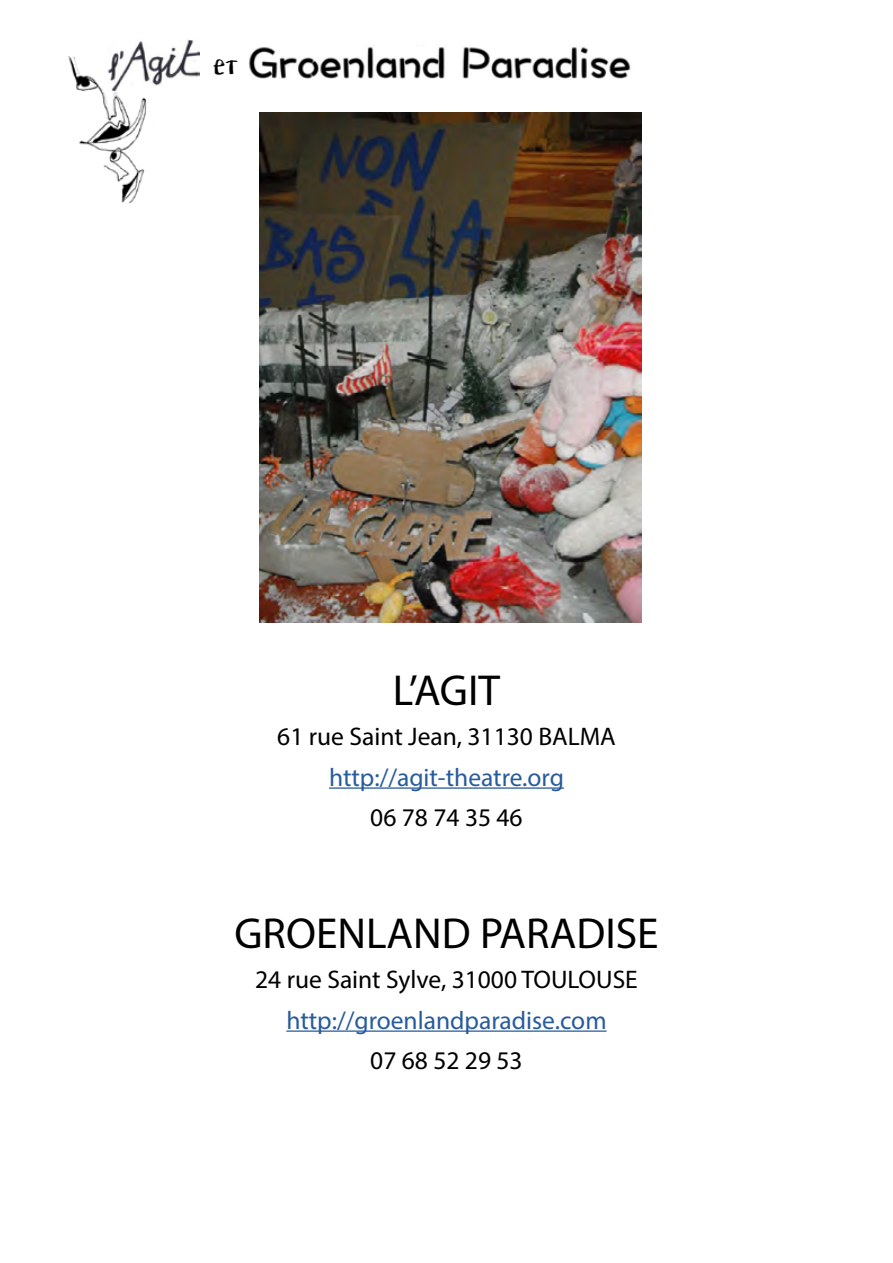
<style>
.page{position:relative;width:893px;height:1263px;background:#fff}
.page>*{position:absolute;margin:0;border:0;box-sizing:border-box;transform-origin:0 0}
.t1{font:43.5px "Myriad Pro";color:#000}
.t2{font:25.5px "Myriad Pro";color:#000}
.t3{font:25.5px "Myriad Pro";color:#275b9b}
.t4{font:18px "KG Lifeis Messy";color:#000}
</style>
<div class="page">
<img style="left:68px;top:40px;width:132px;height:163px">
<img style="left:249px;top:45px;width:382px;height:34px">
<hr style="left:329px;top:787px;width:235px;height:2px;background:#275b9b">
<hr style="left:286px;top:1030px;width:321px;height:2px;background:#275b9b">
<img style="left:259px;top:113px;width:383px;height:509px">
<p class="t4" style="left:214px;top:54px;width:25px">et</p>
<h1 class="t1" style="left:393px;top:663px;width:109px">L’AGIT</h1>
<p class="t2" style="left:277px;top:721px;width:340px">61 rue Saint Jean, 31130 BALMA</p>
<p class="t3" style="left:329px;top:761px;width:236px">http://agit-theatre.org</p>
<p class="t2" style="left:370px;top:802px;width:154px">06 78 74 35 46</p>
<h1 class="t1" style="left:234px;top:906px;width:426px">GROENLAND PARADISE</h1>
<p class="t2" style="left:255px;top:964px;width:384px">24 rue Saint Sylve, 31000 TOULOUSE</p>
<p class="t3" style="left:286px;top:1004px;width:322px">http://groenlandparadise.com</p>
<p class="t2" style="left:370px;top:1045px;width:154px">07 68 52 29 53</p>
</div>
